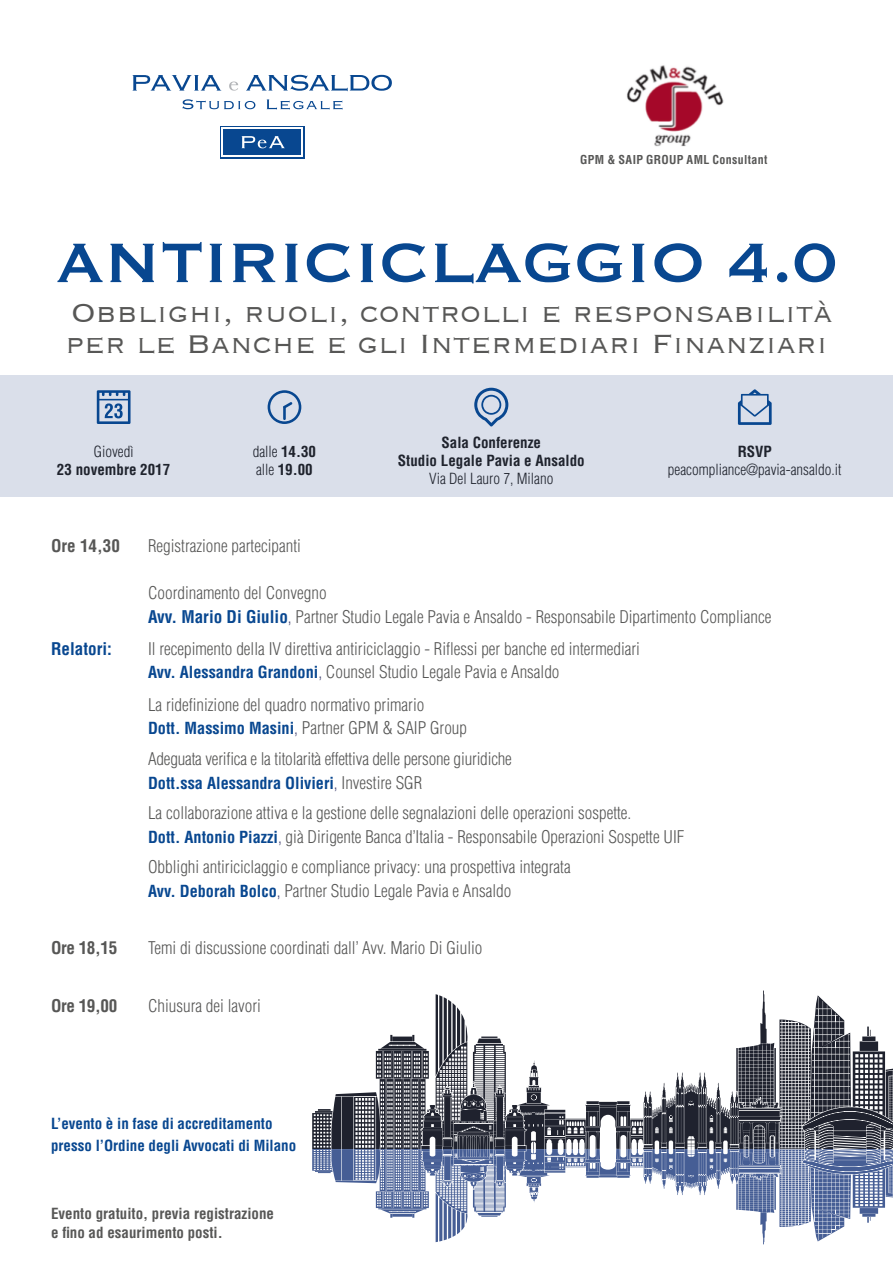
<style>
.page{position:relative;width:893px;height:1263px;background:#fff}
.page>*{position:absolute;margin:0;border:0;box-sizing:border-box;transform-origin:0 0}
.t1{font:72.9px "Copperplate";letter-spacing:-.01em;color:#084790}
.t2{font:300 34.2px/31px "Copperplate";color:#575756}
.t3{font:300 condensed 17.1px/23.7px "Helvetica";color:#575756}
.t4{font:700 condensed 17.1px "Helvetica";letter-spacing:-.02em;color:#575756}
.t5{font:700 condensed 17.1px "Helvetica";color:#084790}
.t6{font:700 condensed 16.2px "Helvetica";color:#084790}
.t7{font:700 condensed 15px/18.5px "Helvetica";color:#1f232d;text-align:center}
.t8{font:700 condensed 15px/21.9px "Helvetica";color:#084790}
.t9{font:700 condensed 15px/19.2px "Helvetica";color:#575756}
.t10{font:300 condensed 15px "Helvetica";color:#1f232d}
.t11{font:700 condensed 12px "Helvetica";letter-spacing:.03em;color:#575756}
.t12{font:11.1px "Helvetica";color:#231f20}
.s1{font-weight:300}
.s2{font-weight:700;color:#084790}
.s3{color:#494a77}
.s4{font-weight:700;font-size:16.2px;color:#084790}
.s5{font-weight:300;font-size:17.1px;color:#494a77}
.s6{font-weight:300;font-size:17.1px;color:#575756}
</style>
<div class="page">
<img style="left:626px;top:65px;width:98px;height:82px">
<svg style="left:312px;top:990px;width:581px;height:254px"></svg>
<svg style="left:220px;top:126px;width:84px;height:33px"></svg>
<div style="left:222px;top:128px;width:81px;height:29px;background:#fff"></div>
<div style="left:223px;top:129px;width:78px;height:26px;background:#084790"></div>
<svg style="left:242px;top:136px;width:43px;height:12px"></svg>
<svg style="left:182px;top:99px;width:73px;height:10px"></svg>
<svg style="left:267px;top:99px;width:75px;height:11px"></svg>
<svg style="left:133px;top:75px;width:88px;height:16px"></svg>
<svg style="left:229px;top:82px;width:9px;height:9px"></svg>
<svg style="left:246px;top:75px;width:146px;height:16px"></svg>
<div style="left:0;top:375px;width:893px;height:122px;background:#dadfea"></div>
<svg style="left:97px;top:390px;width:34px;height:34px"></svg>
<svg style="left:474px;top:388px;width:34px;height:39px"></svg>
<svg style="left:738px;top:389px;width:34px;height:36px"></svg>
<svg style="left:268px;top:390px;width:33px;height:34px"></svg>
<p class="t11" style="left:580px;top:152px;width:189px">GPM &amp; SAIP GROUP AML Consultant</p>
<h1 class="t1" style="left:56px;top:215px;width:783px">ANTIRICICLAGGIO 4.0</h1>
<h2 class="t2" style="left:65px;top:296px;width:769px">Obblighi, ruoli, controlli e responsabilità per le Banche e gli Intermediari Finanziari</h2>
<p class="t12" style="left:190px;top:333px;width:100px">PANTONE 662CVU</p>
<p class="t10" style="left:94px;top:442px;width:41px">Giovedì</p>
<p class="t7" style="left:57px;top:460px;width:115px">23 novembre 2017</p>
<p class="t12" style="left:191px;top:438px;width:143px">PANTONE Cool Gray 5 CVU</p>
<p class="t7" style="left:253px;top:443px;width:65px;line-height:17.7px;text-align:left"><span class="s1">dalle</span> 14.30 <span class="s1">alle</span> 19.00</p>
<p class="t7" style="left:398px;top:433px;width:188px">Sala Conferenze<br>Studio Legale Pavia e Ansaldo</p>
<p class="t10" style="left:429px;top:469px;width:126px">Via Del Lauro 7, Milano</p>
<p class="t7" style="left:738px;top:442px;width:36px">RSVP</p>
<p class="t10" style="left:668px;top:460px;width:175px">peacompliance@pavia-ansaldo.it</p>
<p class="t4" style="left:51px;top:535px;width:70px">Ore 14,30</p>
<p class="t3" style="left:148px;top:533px;width:154px">Registrazione partecipanti</p>
<p class="t3" style="left:148px;top:581px;width:625px">Coordinamento del Convegno<br><span class="s2">Avv. Mario Di Giulio</span><span class="s3">,</span> Partner Studio Legale Pavia e Ansaldo - Responsabile Dipartimento Compliance</p>
<p class="t5" style="left:51px;top:638px;width:62px">Relatori:</p>
<p class="t3" style="left:148px;top:637px;width:493px">Il recepimento della IV direttiva antiriciclaggio - Riflessi per banche ed intermediari<br><span class="s4">Avv. Alessandra Grandoni</span><span class="s3">,</span> Counsel Studio Legale Pavia e Ansaldo</p>
<p class="t3" style="left:148px;top:692px;width:321px">La ridefinizione del quadro normativo primario<br><span class="s4">Dott. Massimo Masini</span><span class="s3">,</span> Partner GPM &amp; SAIP Group</p>
<p class="t3" style="left:148px;top:747px;width:365px">Adeguata verifica e la titolarità effettiva delle persone giuridiche</p>
<p class="t6" style="left:148px;top:772px;width:276px">Dott.ssa Alessandra Olivieri<span class="s5">,</span> <span class="s6">Investire SGR</span></p>
<p class="t3" style="left:148px;top:801px;width:538px">La collaborazione attiva e la gestione delle segnalazioni delle operazioni sospette.<br><span class="s4">Dott. Antonio Piazzi</span><span class="s3">,</span> già Dirigente Banca d’Italia - Responsabile Operazioni Sospette UIF</p>
<p class="t3" style="left:148px;top:855px;width:424px">Obblighi antiriciclaggio e compliance privacy: una prospettiva integrata<br><span class="s4">Avv. Deborah Bolco</span><span class="s3">,</span> Partner Studio Legale Pavia e Ansaldo</p>
<p class="t4" style="left:51px;top:937px;width:68px">Ore 18,15</p>
<p class="t3" style="left:148px;top:936px;width:336px">Temi di discussione coordinati dall’ Avv. Mario Di Giulio</p>
<p class="t4" style="left:51px;top:995px;width:68px">Ore 19,00</p>
<p class="t3" style="left:148px;top:994px;width:115px">Chiusura dei lavori</p>
<p class="t8" style="left:51px;top:1112px;width:247px">L’evento è in fase di accreditamento presso l’Ordine degli Avvocati di Milano</p>
<p class="t9" style="left:51px;top:1203px;width:224px">Evento gratuito, previa registrazione e fino ad esaurimento posti.</p>
</div>
